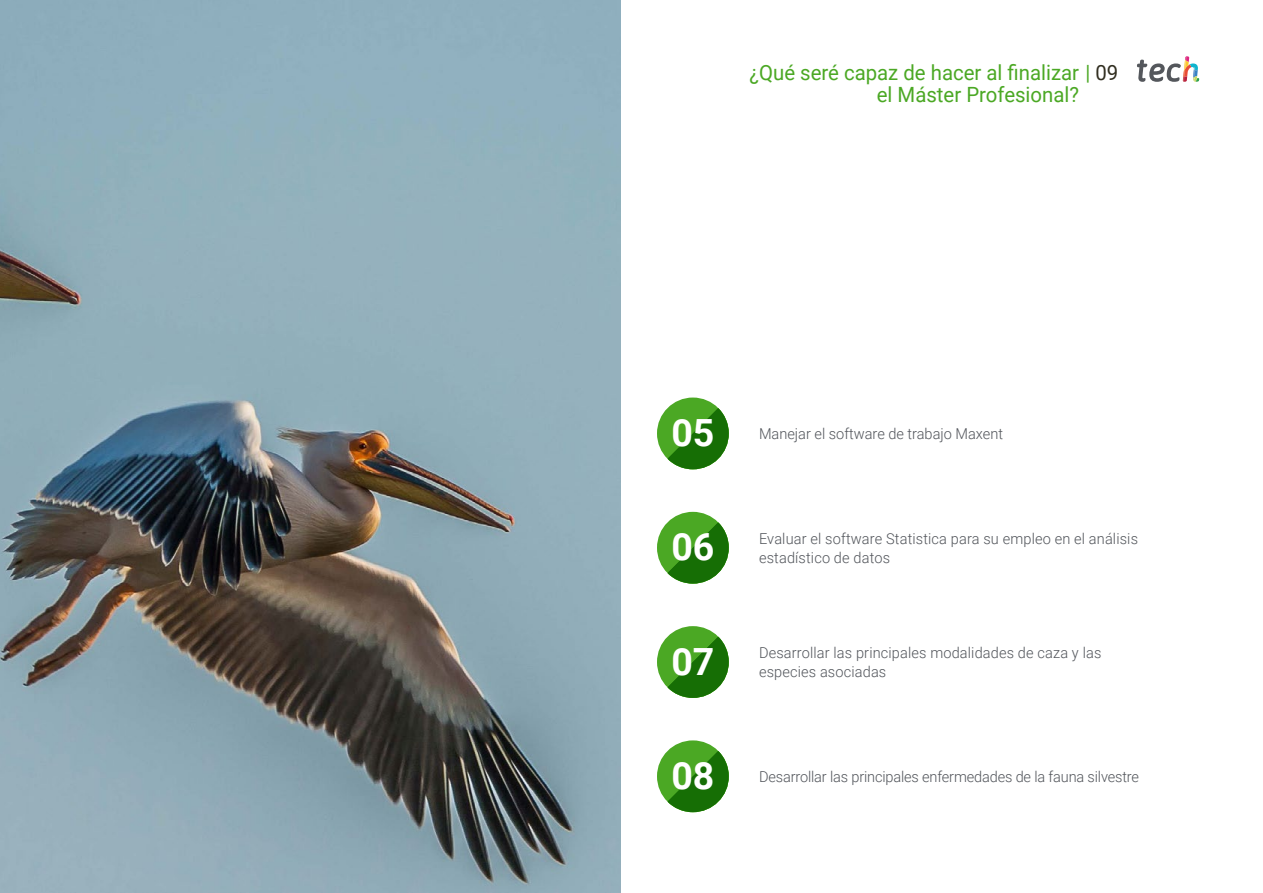
<style>
.page{position:relative;width:1263px;height:893px;background:#fff}
.page>*{position:absolute;margin:0;border:0;box-sizing:border-box;transform-origin:0 0}
.t1{font:700 37.5px "Roboto";color:#fff}
.t2{font:21px/22.5px "Roboto";color:#4ba824}
.t3{font:300 15px/19.5px "Roboto";letter-spacing:.01em;color:#52555b}
.t4{font:300 15px "Roboto";letter-spacing:-.01em;color:#52555b}
.s1{color:#312e20}
</style>
<div class="page">
<div style="left:657px;top:512px;width:72px;height:72px;background:#4ba824;border-radius:50%"></div>
<svg style="left:667px;top:522px;width:62px;height:62px"></svg>
<div style="left:657px;top:740px;width:72px;height:72px;background:#4ba824;border-radius:50%"></div>
<svg style="left:667px;top:751px;width:62px;height:61px"></svg>
<div style="left:657px;top:626px;width:72px;height:72px;background:#4ba824;border-radius:50%"></div>
<svg style="left:667px;top:637px;width:62px;height:61px"></svg>
<div style="left:657px;top:398px;width:72px;height:71px;background:#4ba824;border-radius:50%"></div>
<svg style="left:667px;top:408px;width:62px;height:61px"></svg>
<img style="left:0;top:0;width:621px;height:893px">
<svg style="left:1137px;top:56px;width:62px;height:26px"></svg>
<h2 class="t2" style="left:877px;top:60px;width:243px;text-indent:-127px">¿Qué seré capaz de hacer al finalizar | <span class="s1">09 </span>el Máster Profesional?</h2>
<h1 class="t1" style="left:671px;top:407px;width:45px">05</h1>
<p class="t3" style="left:759px;top:423px;width:245px">Manejar el software de trabajo Maxent</p>
<h1 class="t1" style="left:671px;top:521px;width:45px">06</h1>
<p class="t3" style="left:759px;top:528px;width:380px">Evaluar el software Statistica para su empleo en el análisis estadístico de datos</p>
<h1 class="t1" style="left:671px;top:635px;width:45px">07</h1>
<p class="t3" style="left:759px;top:642px;width:344px">Desarrollar las principales modalidades de caza y las especies asociadas</p>
<h1 class="t1" style="left:671px;top:749px;width:45px">08</h1>
<p class="t4" style="left:759px;top:766px;width:381px">Desarrollar las principales enfermedades de la fauna silvestre</p>
</div>
